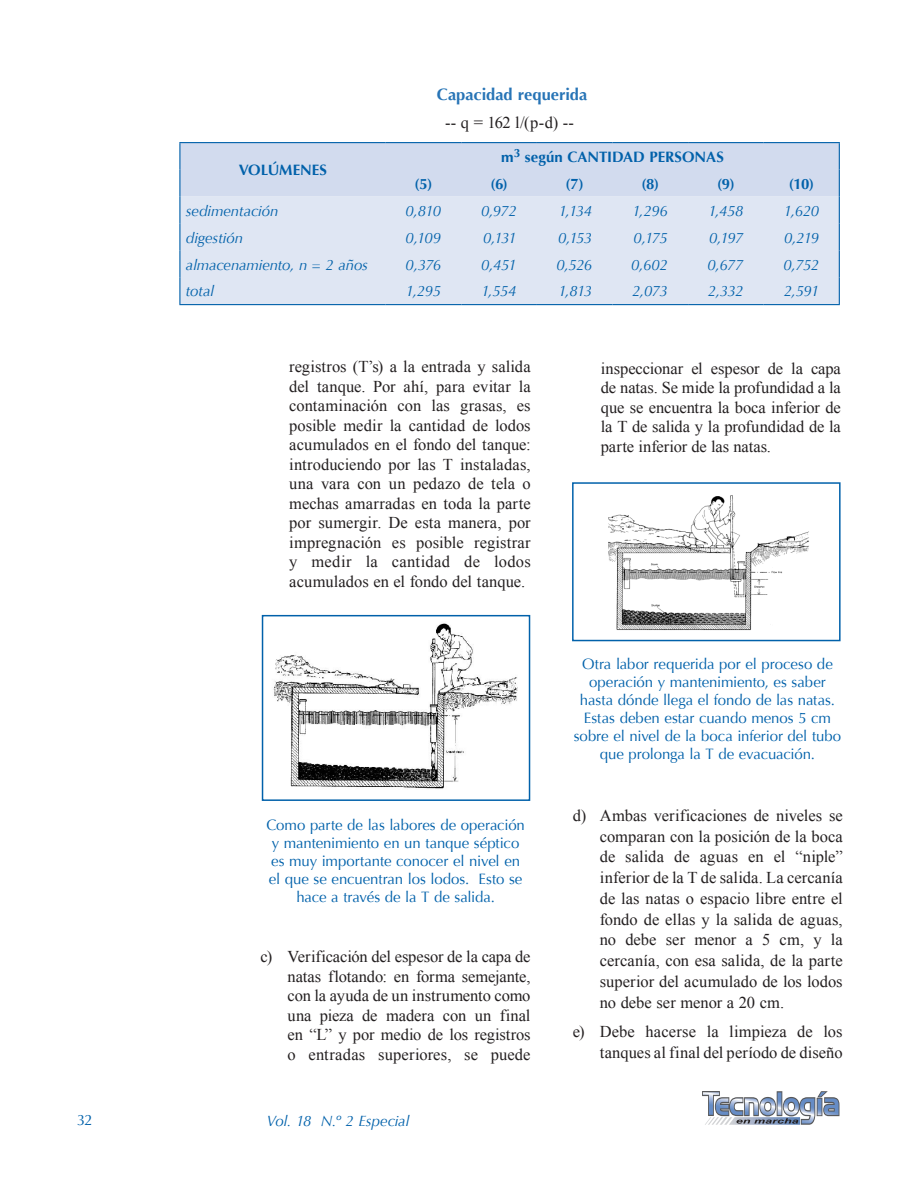
<style>
.page{position:relative;width:918px;height:1188px;background:#fff}
.page>*{position:absolute;margin:0;border:0;box-sizing:border-box;transform-origin:0 0}
.texto_sangrado{font:16.5px/19.5px "Times New Roman";color:#231f20;text-align:justify}
.titulo_2{font:700 16.5px "Optima";color:#2774b6}
.texto{font:16.5px "Times New Roman";color:#231f20}
.cuadro_titulo{font:15px/18px "Optima";letter-spacing:-.005em;color:#0161aa;text-align:center}
.cuadro_texto{font:italic 15px "Optima";letter-spacing:-.015em;color:#0161aa}
.cuadro_primera_linea{font:700 15px "Optima";letter-spacing:-.005em;color:#0161aa}
</style>
<div class="page">
<svg style="left:702px;top:1091px;width:137px;height:34px"></svg>
<img style="left:273px;top:623px;width:245px;height:166px">
<div style="left:262px;top:615px;width:268px;height:186px;border:2px solid #0161aa"></div>
<img style="left:608px;top:495px;width:201px;height:136px">
<div style="left:572px;top:482px;width:269px;height:159px;border:2px solid #0161aa"></div>
<hr style="left:179px;top:142px;width:207px;height:1px;background:#0161aa">
<hr style="left:386px;top:142px;width:75px;height:1px;background:#0161aa">
<hr style="left:461px;top:142px;width:76px;height:1px;background:#0161aa">
<hr style="left:537px;top:142px;width:76px;height:1px;background:#0161aa">
<hr style="left:613px;top:142px;width:75px;height:1px;background:#0161aa">
<hr style="left:688px;top:142px;width:76px;height:1px;background:#0161aa">
<hr style="left:764px;top:142px;width:76px;height:1px;background:#0161aa">
<svg style="left:179px;top:143px;width:661px;height:161px;background:#d9e1f1"></svg>
<hr style="left:179px;top:304px;width:207px;height:1px;background:#0161aa">
<hr style="left:386px;top:304px;width:75px;height:1px;background:#0161aa">
<hr style="left:461px;top:304px;width:76px;height:1px;background:#0161aa">
<hr style="left:537px;top:304px;width:76px;height:1px;background:#0161aa">
<hr style="left:613px;top:304px;width:75px;height:1px;background:#0161aa">
<hr style="left:688px;top:304px;width:76px;height:1px;background:#0161aa">
<hr style="left:764px;top:304px;width:76px;height:1px;background:#0161aa">
<p class="cuadro_primera_linea" style="left:239px;top:162px;width:90px">VOLÚMENES</p>
<p class="titulo_2" style="left:437px;top:84px;width:152px">Capacidad requerida</p>
<p class="texto" style="left:445px;top:111px;width:131px">-- q = 162 l/(p-d) --</p>
<p class="cuadro_primera_linea" style="left:501px;top:148px;width:224px">m<sup>3</sup> según CANTIDAD PERSONAS</p>
<p class="cuadro_primera_linea" style="left:415px;top:175px;width:19px">(5)</p>
<p class="cuadro_primera_linea" style="left:490px;top:175px;width:19px">(6)</p>
<p class="cuadro_primera_linea" style="left:565px;top:175px;width:20px">(7)</p>
<p class="cuadro_primera_linea" style="left:641px;top:175px;width:19px">(8)</p>
<p class="cuadro_primera_linea" style="left:717px;top:175px;width:19px">(9)</p>
<p class="cuadro_primera_linea" style="left:789px;top:175px;width:27px">(10)</p>
<p class="cuadro_texto" style="left:186px;top:202px;width:94px">sedimentación</p>
<p class="cuadro_texto" style="left:405px;top:202px;width:37px">0,810</p>
<p class="cuadro_texto" style="left:481px;top:202px;width:37px">0,972</p>
<p class="cuadro_texto" style="left:558px;top:202px;width:35px">1,134</p>
<p class="cuadro_texto" style="left:632px;top:202px;width:37px">1,296</p>
<p class="cuadro_texto" style="left:708px;top:202px;width:37px">1,458</p>
<p class="cuadro_texto" style="left:784px;top:202px;width:37px">1,620</p>
<p class="cuadro_texto" style="left:186px;top:229px;width:59px">digestión</p>
<p class="cuadro_texto" style="left:406px;top:229px;width:37px">0,109</p>
<p class="cuadro_texto" style="left:483px;top:229px;width:35px">0,131</p>
<p class="cuadro_texto" style="left:558px;top:229px;width:36px">0,153</p>
<p class="cuadro_texto" style="left:634px;top:229px;width:36px">0,175</p>
<p class="cuadro_texto" style="left:709px;top:229px;width:36px">0,197</p>
<p class="cuadro_texto" style="left:784px;top:229px;width:37px">0,219</p>
<p class="cuadro_texto" style="left:186px;top:256px;width:184px">almacenamiento, n = 2 años</p>
<p class="cuadro_texto" style="left:406px;top:256px;width:37px">0,376</p>
<p class="cuadro_texto" style="left:481px;top:256px;width:37px">0,451</p>
<p class="cuadro_texto" style="left:556px;top:256px;width:37px">0,526</p>
<p class="cuadro_texto" style="left:631px;top:256px;width:38px">0,602</p>
<p class="cuadro_texto" style="left:707px;top:256px;width:38px">0,677</p>
<p class="cuadro_texto" style="left:783px;top:256px;width:37px">0,752</p>
<p class="cuadro_texto" style="left:186px;top:282px;width:30px">total</p>
<p class="cuadro_texto" style="left:406px;top:282px;width:37px">1,295</p>
<p class="cuadro_texto" style="left:481px;top:282px;width:37px">1,554</p>
<p class="cuadro_texto" style="left:558px;top:282px;width:36px">1,813</p>
<p class="cuadro_texto" style="left:632px;top:282px;width:37px">2,073</p>
<p class="cuadro_texto" style="left:708px;top:282px;width:37px">2,332</p>
<p class="cuadro_texto" style="left:784px;top:282px;width:37px">2,591</p>
<p class="texto_sangrado" style="left:289px;top:357px;width:243px">registros (T’s) a la entrada y salida del tanque. Por ahí, para evitar la contaminación con las grasas, es posible medir la cantidad de lodos acumulados en el fondo del tanque: introduciendo por las T instaladas, una vara con un pedazo de tela o mechas amarradas en toda la parte por sumergir. De esta manera, por impregnación es posible registrar y medir la cantidad de lodos acumulados en el fondo del tanque.</p>
<p class="cuadro_titulo" style="left:266px;top:816px;width:260px">Como parte de las labores de operación y mantenimiento en un tanque séptico es muy importante conocer el nivel en el que se encuentran los lodos. Esto se hace a través de la T de salida.</p>
<p class="texto_sangrado" style="left:288px;top:947px;width:245px;text-indent:-27px">c) Verificación del espesor de la capa de natas flotando: en forma semejante, con la ayuda de un instrumento como una pieza de madera con un final en “L” y por medio de los registros o entradas superiores, se puede</p>
<p class="cuadro_titulo" style="left:77px;top:1111px;width:17px">32</p>
<p class="cuadro_texto" style="left:267px;top:1112px;width:144px">Vol. 18 N.º 2 Especial</p>
<p class="texto_sangrado" style="left:601px;top:358px;width:241px">inspeccionar el espesor de la capa de natas. Se mide la profundidad a la que se encuentra la boca inferior de la T de salida y la profundidad de la parte inferior de las natas.</p>
<p class="cuadro_titulo" style="left:574px;top:655px;width:269px">Otra labor requerida por el proceso de operación y mantenimiento, es saber hasta dónde llega el fondo de las natas.<br>Estas deben estar cuando menos 5 cm sobre el nivel de la boca inferior del tubo que prolonga la T de evacuación.</p>
<p class="texto_sangrado" style="left:600px;top:805px;width:244px;line-height:20.7px;text-indent:-27px">d) Ambas verificaciones de niveles se comparan con la posición de la boca de salida de aguas en el “niple” inferior de la T de salida. La cercanía de las natas o espacio libre entre el fondo de ellas y la salida de aguas, no debe ser menor a 5 cm, y la cercanía, con esa salida, de la parte superior del acumulado de los lodos no debe ser menor a 20 cm.</p>
<p class="texto_sangrado" style="left:573px;top:1021px;width:271px;line-height:20.7px;text-align:right">e) Debe hacerse la limpieza de los tanques al final del período de diseño</p>
</div>
